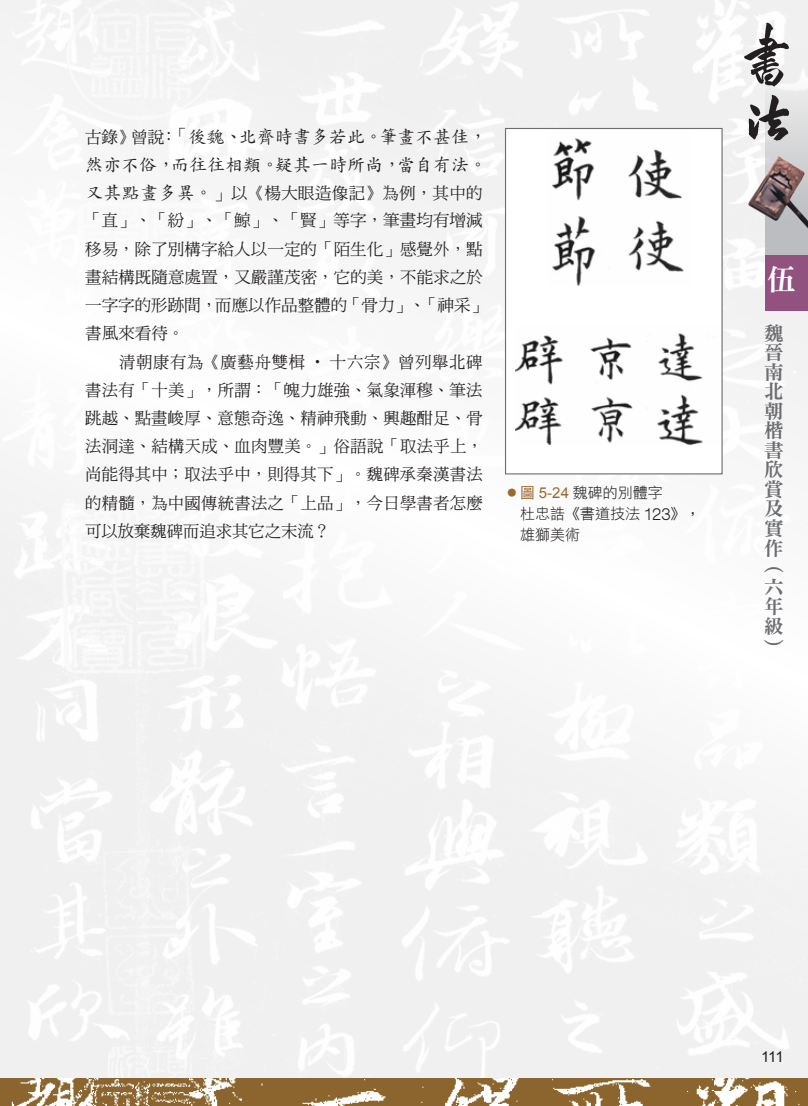
<style>
.page{position:relative;width:808px;height:1106px;background:#fff}
.page>*{position:absolute;margin:0;border:0;box-sizing:border-box;transform-origin:0 0}
.t1{font:29.25px "DFN Ming XB HK BF";color:#fff}
.t2{font:19.5px/19.5px "DFN Ming XB HK BF";color:#6c6d70;text-align:justify}
.t3{font:18px/28.2px "DF Kai Shu Md HK BF";color:#231f20}
.t4{font:16.5px/28.2px "DF Ming Md HK BF";letter-spacing:.005em;color:#231f20}
.t5{font:15px/21px "DF Hei Lt HK BF";color:#231f20}
.t6{font:15px "Arial";color:#231f20}
.s1{font-family:"DF Ming Md HK BF";font-size:16.5px}
.s2{font-family:"DF Kai Shu Md HK BF";font-size:18px}
.s3{font-family:"Inn Ming";font-weight:500;font-size:9px;color:#9c692e}
.s4{font-family:"DF Hei Std W5";color:#9c692e}
.s5{font-family:"Arial";color:#9c692e}
.s6{font-family:"AR Gothic 1";font-weight:500}
</style>
<div class="page">
<img style="left:0;top:1078px;width:808px;height:28px">
<svg style="left:765px;top:49px;width:43px;height:107px"></svg>
<img style="left:739px;top:12px;width:55px;height:76px">
<img style="left:740px;top:94px;width:49px;height:59px">
<img style="left:748px;top:156px;width:60px;height:100px">
<div style="left:765px;top:255px;width:43px;height:56px;background:#92527f"></div>
<img style="left:552px;top:138px;width:132px;height:147px">
<div style="left:505px;top:128px;width:218px;height:346px;border:1px solid #6c6d70"></div>
<img style="left:516px;top:333px;width:187px;height:112px">
<p class="t3" style="left:85px;top:122px;width:404px"><span class="s1">古錄》曾說：</span>「後魏、北齊時書多若此。筆畫不甚佳，然亦不俗，而往往相類。疑其一時所尚，當自有法。</p>
<p class="t4" style="left:85px;top:179px;width:403px"><span class="s2">又其點畫多異。」</span>以《楊大眼造像記》為例，其中的「直」、「紛」、「鯨」、「賢」等字，筆畫均有增減移易，除了別構字給人以一定的「陌生化」感覺外，點畫結構既隨意處置，又嚴謹茂密，它的美，不能求之於一字字的形跡間，而應以作品整體的「骨力」、「神采」書風來看待。</p>
<p class="t4" style="left:85px;top:347px;width:399px;text-align:justify;text-indent:34px">清朝康有為《廣藝舟雙楫 ‧ 十六宗》曾列舉北碑書法有「十美」，所謂：「魄力雄強、氣象渾穆、筆法跳越、點畫峻厚、意態奇逸、精神飛動、興趣酣足、骨法洞達、結構天成、血肉豐美。」俗語說「取法乎上，尚能得其中；取法乎中，則得其下」。魏碑承秦漢書法的精髓，為中國傳統書法之「上品」，今日學書者怎麼可以放棄魏碑而追求其它之末流？</p>
<p class="t5" style="left:520px;top:482px;width:182px;text-indent:-13px"><span class="s3">●</span> <span class="s4">圖</span> <span class="s5">5-24</span> 魏碑的別體字<br>杜忠誥《書道技法 <span class="s6">123</span>》，雄獅美術</p>
<h1 class="t1" style="left:767px;top:265px;width:31px">伍</h1>
<p class="t2" style="left:764px;top:323px;width:21px">魏晉南北朝楷書欣賞及實作︵六年級︶</p>
<p class="t6" style="left:761px;top:1047px;width:24px">111</p>
</div>
